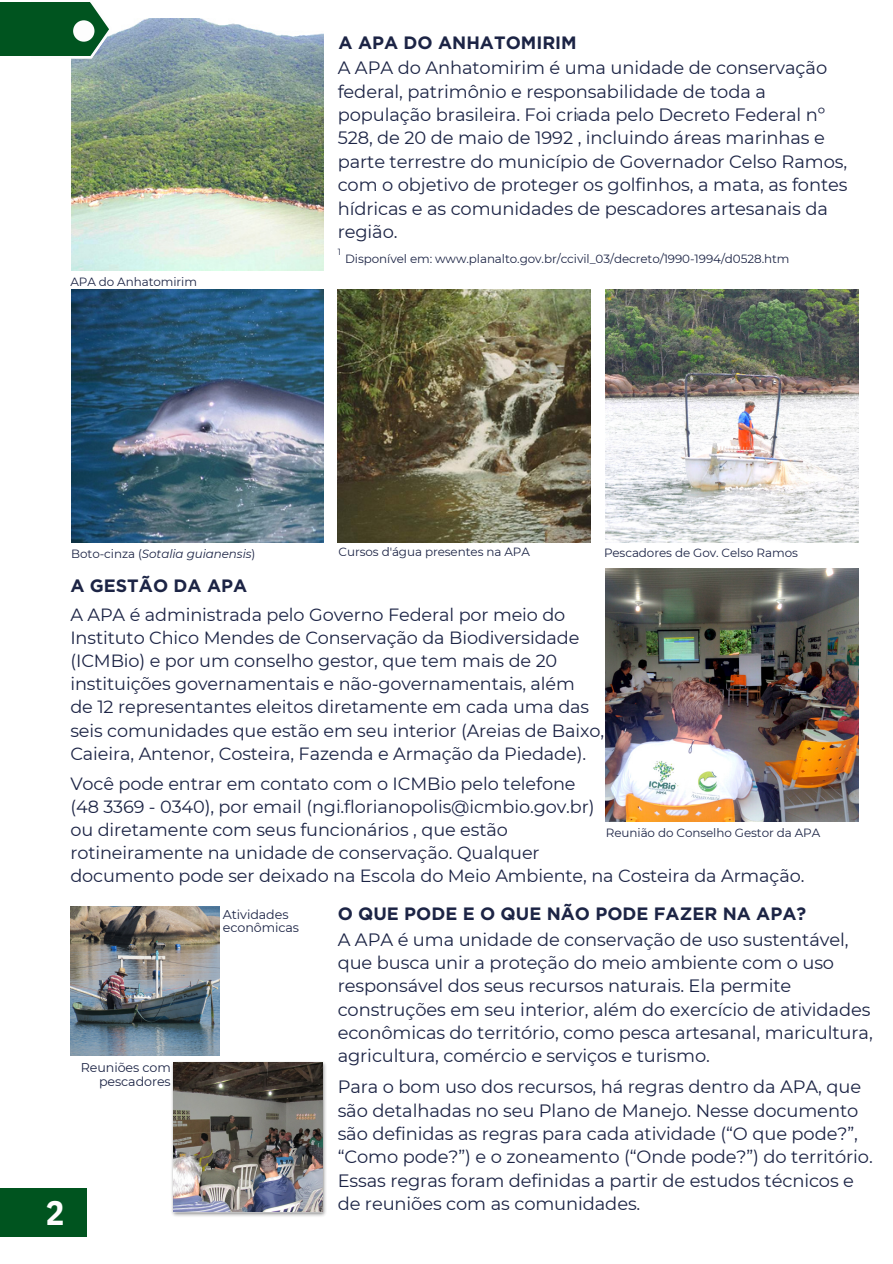
<style>
.page{position:relative;width:893px;height:1264px;background:#fff}
.page>*{position:absolute;margin:0;border:0;box-sizing:border-box;transform-origin:0 0}
.t1{font:700 34.35px "IBM Plex Sans Cond";color:#fdfdfd}
.t2{font:17.85px/23.2px "Montserrat";letter-spacing:-.005em;color:#1c2445}
.t3{font:700 17.85px "Gotham";color:#1c2445}
.t4{font:17.7px/23.1px "Montserrat";letter-spacing:-.005em;color:#1c2445}
.t5{font:12.6px/13.6px "Montserrat";letter-spacing:-.005em;color:#1c2445}
.t6{font:11.85px "Montserrat";letter-spacing:-.005em;color:#1c2445}
.t7{font:italic 11.85px "Montserrat";letter-spacing:-.005em;color:#1c2445}
.t8{font:9px "Montserrat";color:#1c2445}
.s1{font-style:normal}
</style>
<div class="page">
<img style="left:71px;top:18px;width:253px;height:253px">
<img style="left:71px;top:290px;width:253px;height:252px">
<img style="left:337px;top:290px;width:253px;height:252px">
<img style="left:606px;top:290px;width:252px;height:252px">
<img style="left:70px;top:906px;width:149px;height:149px">
<div style="left:0;top:1188px;width:87px;height:48px;background:#00541f"></div>
<svg style="left:71px;top:2px;width:41px;height:56px"></svg>
<div style="left:0;top:2px;width:90px;height:54px;background:#00541f"></div>
<div style="left:73px;top:20px;width:21px;height:22px;background:#fdfdfd;border-radius:50%"></div>
<img style="left:606px;top:568px;width:252px;height:253px">
<img style="left:172px;top:1061px;width:154px;height:156px">
<img style="left:174px;top:1062px;width:148px;height:149px">
<p class="t3" style="left:338px;top:33px;width:240px">A APA DO ANHATOMIRIM</p>
<p class="t2" style="left:337px;top:56px;width:511px">A APA do Anhatomirim é uma unidade de conservação federal, patrimônio e responsabilidade de toda a população brasileira. Foi criada pelo Decreto Federal nº 528, de 20 de maio de 1992 , incluindo áreas marinhas e parte terrestre do município de Governador Celso Ramos, com o objetivo de proteger os golfinhos, a mata, as fontes hídricas e as comunidades de pescadores artesanais da região.</p>
<p class="t8" style="left:576px;top:112px;width:5px">1</p>
<p class="t6" style="left:70px;top:275px;width:128px">APA do Anhatomirim</p>
<p class="t8" style="left:337px;top:247px;width:5px">1</p>
<p class="t6" style="left:345px;top:252px;width:446px">Disponível em: www.planalto.gov.br/ccivil_03/decreto/1990-1994/d0528.htm</p>
<p class="t7" style="left:71px;top:546px;width:186px"><span class="s1">Boto-cinza (</span>Sotalia guianensis<span class="s1">)</span></p>
<p class="t3" style="left:70px;top:575px;width:178px">A GESTÃO DA APA</p>
<p class="t6" style="left:338px;top:544px;width:193px">Cursos d'água presentes na APA</p>
<p class="t6" style="left:604px;top:546px;width:195px">Pescadores de Gov. Celso Ramos</p>
<p class="t4" style="left:70px;top:603px;width:535px">A APA é administrada pelo Governo Federal por meio do Instituto Chico Mendes de Conservação da Biodiversidade (ICMBio) e por um conselho gestor, que tem mais de 20 instituições governamentais e não-governamentais, além<br>de 12 representantes eleitos diretamente em cada uma das seis comunidades que estão em seu interior (Areias de Baixo, Caieira, Antenor, Costeira, Fazenda e Armação da Piedade).</p>
<p class="t4" style="left:70px;top:772px;width:735px">Você pode entrar em contato com o ICMBio pelo telefone<br>(48 3369 - 0340), por email (ngi.florianopolis@icmbio.gov.br)<br>ou diretamente com seus funcionários , que estão<br>rotineiramente na unidade de conservação. Qualquer<br>documento pode ser deixado na Escola do Meio Ambiente, na Costeira da Armação.</p>
<p class="t6" style="left:606px;top:825px;width:216px">Reunião do Conselho Gestor da APA</p>
<p class="t5" style="left:81px;top:1060px;width:91px;text-align:right">Reuniões com pescadores</p>
<h1 class="t1" style="left:46px;top:1189px;width:20px">2</h1>
<p class="t5" style="left:223px;top:907px;width:78px">Atividades econômicas</p>
<p class="t3" style="left:337px;top:903px;width:470px">O QUE PODE E O QUE NÃO PODE FAZER NA APA?</p>
<p class="t2" style="left:337px;top:927px;width:536px">A APA é uma unidade de conservação de uso sustentável, que busca unir a proteção do meio ambiente com o uso responsável dos seus recursos naturais. Ela permite construções em seu interior, além do exercício de atividades econômicas do território, como pesca artesanal, maricultura, agricultura, comércio e serviços e turismo.</p>
<p class="t2" style="left:337px;top:1075px;width:536px">Para o bom uso dos recursos, há regras dentro da APA, que são detalhadas no seu Plano de Manejo. Nesse documento são definidas as regras para cada atividade (“O que pode?”, “Como pode?”) e o zoneamento (“Onde pode?”) do território.<br>Essas regras foram definidas a partir de estudos técnicos e de reuniões com as comunidades.</p>
</div>
